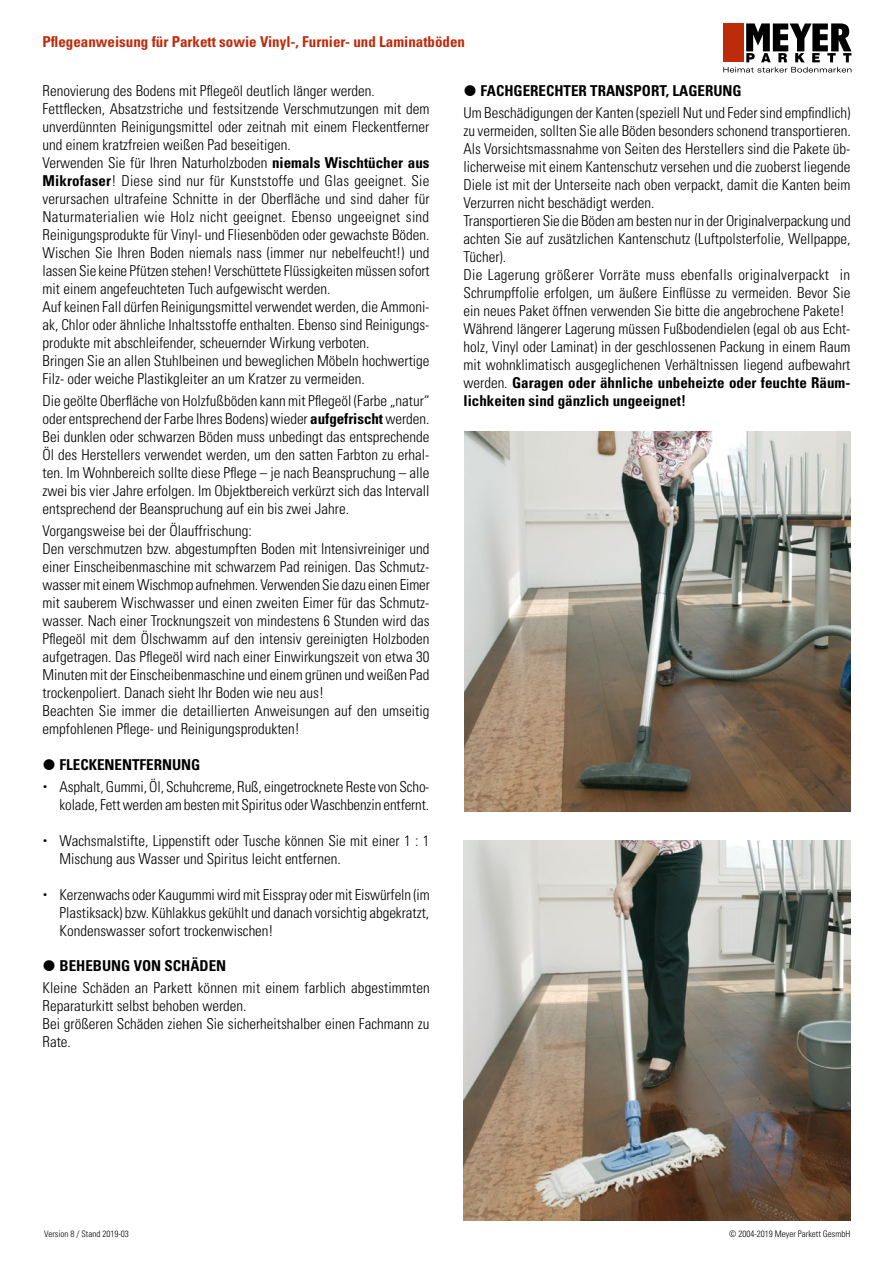
<style>
.page{position:relative;width:893px;height:1263px;background:#fff}
.page>*{position:absolute;margin:0;border:0;box-sizing:border-box;transform-origin:0 0}
.Fließtext_kleiner{font:300 condensed 15px/18px "Univers LT Std";color:#000;text-align:justify}
.t1{font:700 condensed 15px "Univers LT Std";color:#000}
.t2{font:700 condensed 15px "Univers";color:#bd2b0b}
.t3{font:300 condensed 9px "Univers LT Std";color:#000}
.s1{font-weight:700}
</style>
<div class="page">
<svg style="left:723px;top:23px;width:128px;height:50px"></svg>
<img style="left:464px;top:432px;width:387px;height:379px">
<img style="left:463px;top:840px;width:387px;height:380px">
<p class="t2" style="left:43px;top:32px;width:424px">Pflegeanweisung für Parkett sowie Vinyl-, Furnier- und Laminatböden</p>
<p class="Fließtext_kleiner" style="left:43px;top:82px;width:334px">Renovierung des Bodens mit Pflegeöl deutlich länger werden.</p>
<p class="Fließtext_kleiner" style="left:43px;top:100px;width:388px">Fettflecken, Absatzstriche und festsitzende Verschmutzungen mit dem unverdünnten Reinigungsmittel oder zeitnah mit einem Fleckentferner und einem kratzfreien weißen Pad beseitigen.</p>
<p class="Fließtext_kleiner" style="left:43px;top:154px;width:389px">Verwenden Sie für Ihren Naturholzboden <span class="s1">niemals Wischtücher aus Mikrofaser</span>! Diese sind nur für Kunststoffe und Glas geeignet. Sie verursachen ultrafeine Schnitte in der Oberfläche und sind daher für Naturmaterialien wie Holz nicht geeignet. Ebenso ungeeignet sind Reinigungsprodukte für Vinyl- und Fliesenböden oder gewachste Böden.</p>
<p class="Fließtext_kleiner" style="left:43px;top:244px;width:389px">Wischen Sie Ihren Boden niemals nass (immer nur nebelfeucht!) und lassen Sie keine Pfützen stehen! Verschüttete Flüssigkeiten müssen sofort mit einem angefeuchteten Tuch aufgewischt werden.</p>
<p class="Fließtext_kleiner" style="left:43px;top:298px;width:388px">Auf keinen Fall dürfen Reinigungsmittel verwendet werden, die Ammoni&shy;ak, Chlor oder ähnliche Inhaltsstoffe enthalten. Ebenso sind Reinigungs&shy;produkte mit abschleifender, scheuernder Wirkung verboten.</p>
<p class="Fließtext_kleiner" style="left:43px;top:352px;width:388px">Bringen Sie an allen Stuhlbeinen und beweglichen Möbeln hochwertige<br>Filz- oder weiche Plastikgleiter an um Kratzer zu vermeiden.</p>
<p class="Fließtext_kleiner" style="left:43px;top:392px;width:389px">Die geölte Oberfläche von Holzfußböden kann mit Pflegeöl (Farbe „natur“ oder entsprechend der Farbe Ihres Bodens) wieder <span class="s1">aufgefrischt</span> werden.<br>Bei dunklen oder schwarzen Böden muss unbedingt das entsprechende Öl des Herstellers verwendet werden, um den satten Farbton zu erhal&shy;ten. Im Wohnbereich sollte diese Pflege – je nach Beanspruchung – alle zwei bis vier Jahre erfolgen. Im Objektbereich verkürzt sich das Intervall entsprechend der Beanspruchung auf ein bis zwei Jahre.</p>
<p class="Fließtext_kleiner" style="left:43px;top:522px;width:211px">Vorgangsweise bei der Ölauffrischung:</p>
<p class="Fließtext_kleiner" style="left:43px;top:540px;width:389px">Den verschmutzen bzw. abgestumpften Boden mit Intensivreiniger und einer Einscheibenmaschine mit schwarzem Pad reinigen. Das Schmutz&shy;wasser mit einem Wischmop aufnehmen. Verwenden Sie dazu einen Eimer mit sauberem Wischwasser und einen zweiten Eimer für das Schmutz&shy;wasser. Nach einer Trocknungszeit von mindestens 6 Stunden wird das Pflegeöl mit dem Ölschwamm auf den intensiv gereinigten Holzboden aufgetragen. Das Pflegeöl wird nach einer Einwirkungszeit von etwa 30<br>Minuten mit der Einscheibenmaschine und einem grünen und weißen Pad trockenpoliert. Danach sieht Ihr Boden wie neu aus!</p>
<p class="Fließtext_kleiner" style="left:43px;top:702px;width:388px">Beachten Sie immer die detaillierten Anweisungen auf den umseitig empfohlenen Pflege- und Reinigungsprodukten!</p>
<p class="t1" style="left:60px;top:755px;width:142px">FLECKENENTFERNUNG</p>
<p class="Fließtext_kleiner" style="left:60px;top:777px;width:371px">Asphalt, Gummi, Öl, Schuhcreme, Ruß, eingetrocknete Reste von Scho&shy;kolade, Fett werden am besten mit Spiritus oder Waschbenzin entfernt.</p>
<p class="Fließtext_kleiner" style="left:60px;top:831px;width:371px">Wachsmalstifte, Lippenstift oder Tusche können Sie mit einer 1 : 1<br>Mischung aus Wasser und Spiritus leicht entfernen.</p>
<p class="Fließtext_kleiner" style="left:60px;top:885px;width:372px">Kerzenwachs oder Kaugummi wird mit Eisspray oder mit Eiswürfeln (im Plastiksack) bzw. Kühlakkus gekühlt und danach vorsichtig abgekratzt, Kondenswasser sofort trockenwischen!</p>
<p class="t1" style="left:60px;top:956px;width:168px">BEHEBUNG VON SCHÄDEN</p>
<p class="Fließtext_kleiner" style="left:43px;top:979px;width:389px">Kleine Schäden an Parkett können mit einem farblich abgestimmten<br>Reparaturkitt selbst behoben werden.</p>
<p class="Fließtext_kleiner" style="left:43px;top:1015px;width:388px">Bei größeren Schäden ziehen Sie sicherheitshalber einen Fachmann zu<br>Rate.</p>
<p class="t1" style="left:480px;top:81px;width:263px">FACHGERECHTER TRANSPORT, LAGERUNG</p>
<p class="Fließtext_kleiner" style="left:463px;top:104px;width:389px">Um Beschädigungen der Kanten (speziell Nut und Feder sind empfindlich) zu vermeiden, sollten Sie alle Böden besonders schonend transportieren.<br>Als Vorsichtsmassnahme von Seiten des Herstellers sind die Pakete üb&shy;licherweise mit einem Kantenschutz versehen und die zuoberst liegende Diele ist mit der Unterseite nach oben verpackt, damit die Kanten beim Verzurren nicht beschädigt werden.</p>
<p class="Fließtext_kleiner" style="left:463px;top:212px;width:389px">Transportieren Sie die Böden am besten nur in der Originalverpackung und achten Sie auf zusätzlichen Kantenschutz (Luftpolsterfolie, Wellpappe, Tücher).</p>
<p class="Fließtext_kleiner" style="left:463px;top:266px;width:388px">Die Lagerung größerer Vorräte muss ebenfalls originalverpackt in Schrumpffolie erfolgen, um äußere Einflüsse zu vermeiden. Bevor Sie ein neues Paket öffnen verwenden Sie bitte die angebrochene Pakete!</p>
<p class="Fließtext_kleiner" style="left:463px;top:320px;width:388px">Während längerer Lagerung müssen Fußbodendielen (egal ob aus Echt&shy;holz, Vinyl oder Laminat) in der geschlossenen Packung in einem Raum mit wohnklimatisch ausgeglichenen Verhältnissen liegend aufbewahrt werden. <span class="s1">Garagen oder ähnliche unbeheizte oder feuchte Räum&shy;lichkeiten sind gänzlich ungeeignet!</span></p>
<p class="t3" style="left:44px;top:1228px;width:86px">Version 8 / Stand 2019-03</p>
<p class="t3" style="left:729px;top:1228px;width:123px">© 2004-2019 Meyer Parkett GesmbH</p>
</div>
